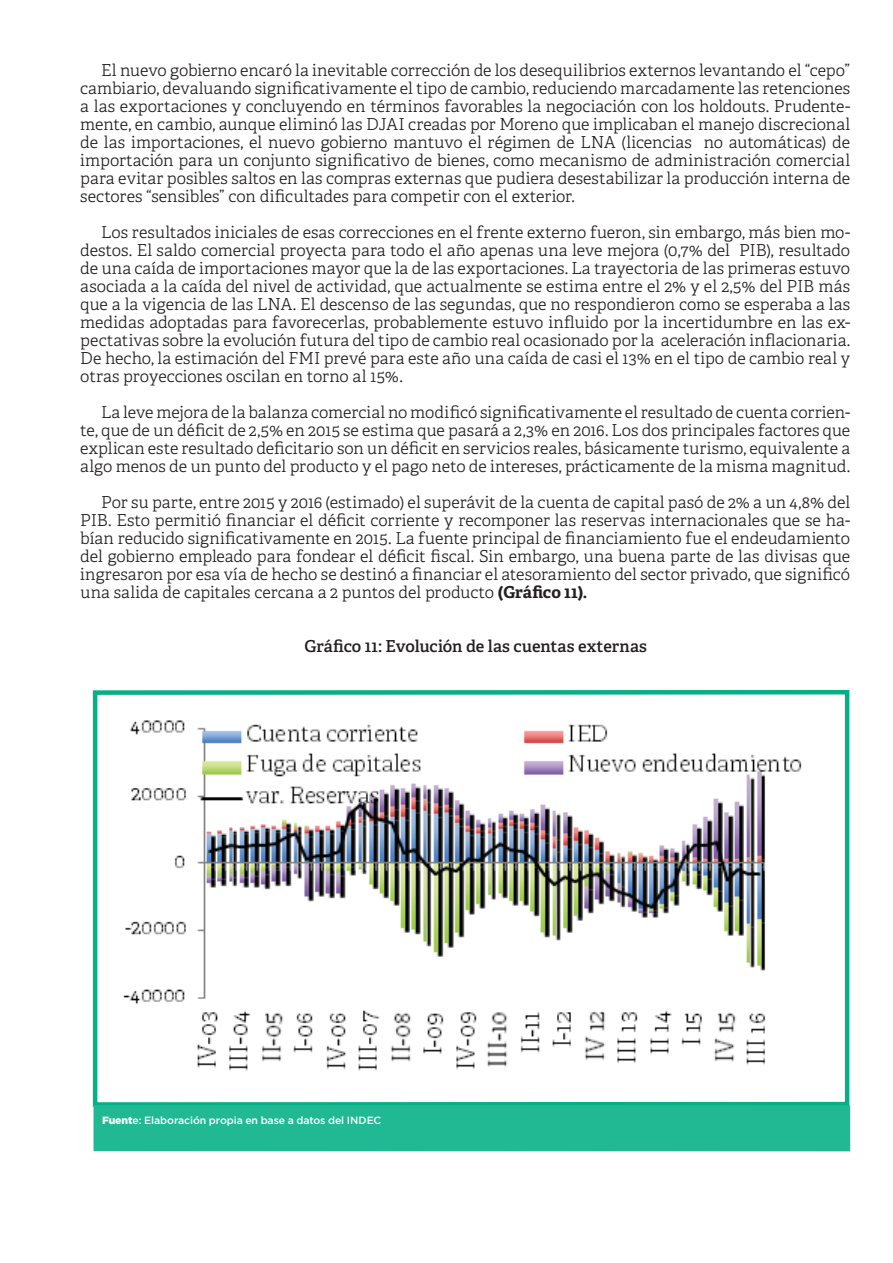
<style>
.page{position:relative;width:893px;height:1263px;background:#fff}
.page>*{position:absolute;margin:0;border:0;box-sizing:border-box;transform-origin:0 0}
.t1{font:300 16.5px/18px "Adelle";color:#231f20;text-align:justify}
.t2{font:600 16.5px "Adelle";color:#231f20}
.t3{font:500 10.5px "Gotham HTF";letter-spacing:-.005em;color:#fff}
.s1{font-weight:700}
.s2{font-weight:900}
</style>
<div class="page">
<div style="left:93px;top:690px;width:756px;height:417px;border:4px solid #05b085"></div>
<div style="left:94px;top:1105px;width:756px;height:46px;background:#20b994"></div>
<img style="left:123px;top:720px;width:679px;height:351px">
<p class="t1" style="left:80px;top:62px;width:771px;text-indent:21px">El nuevo gobierno encaró la inevitable corrección de los desequilibrios externos levantando el “cepo” cambiario, devaluando significativamente el tipo de cambio, reduciendo marcadamente las retenciones a las exportaciones y concluyendo en términos favorables la negociación con los holdouts. Prudente&shy;mente, en cambio, aunque eliminó las DJAI creadas por Moreno que implicaban el manejo discrecional de las importaciones, el nuevo gobierno mantuvo el régimen de LNA (licencias no automáticas) de importación para un conjunto significativo de bienes, como mecanismo de administración comercial para evitar posibles saltos en las compras externas que pudiera desestabilizar la producción interna de sectores “sensibles” con dificultades para competir con el exterior.</p>
<p class="t1" style="left:80px;top:224px;width:771px;text-indent:21px">Los resultados iniciales de esas correcciones en el frente externo fueron, sin embargo, más bien mo&shy;destos. El saldo comercial proyecta para todo el año apenas una leve mejora (0,7% del PIB), resultado de una caída de importaciones mayor que la de las exportaciones. La trayectoria de las primeras estuvo asociada a la caída del nivel de actividad, que actualmente se estima entre el 2% y el 2,5% del PIB más que a la vigencia de las LNA. El descenso de las segundas, que no respondieron como se esperaba a las medidas adoptadas para favorecerlas, probablemente estuvo influido por la incertidumbre en las ex&shy;pectativas sobre la evolución futura del tipo de cambio real ocasionado por la aceleración inflacionaria.<br>De hecho, la estimación del FMI prevé para este año una caída de casi el 13% en el tipo de cambio real y otras proyecciones oscilan en torno al 15%.</p>
<p class="t1" style="left:80px;top:404px;width:771px;text-indent:21px">La leve mejora de la balanza comercial no modificó significativamente el resultado de cuenta corrien&shy;te, que de un déficit de 2,5% en 2015 se estima que pasará a 2,3% en 2016. Los dos principales factores que explican este resultado deficitario son un déficit en servicios reales, básicamente turismo, equivalente a algo menos de un punto del producto y el pago neto de intereses, prácticamente de la misma magnitud.</p>
<p class="t1" style="left:80px;top:494px;width:771px;text-indent:21px">Por su parte, entre 2015 y 2016 (estimado) el superávit de la cuenta de capital pasó de 2% a un 4,8% del PIB. Esto permitió financiar el déficit corriente y recomponer las reservas internacionales que se ha&shy;bían reducido significativamente en 2015. La fuente principal de financiamiento fue el endeudamiento del gobierno empleado para fondear el déficit fiscal. Sin embargo, una buena parte de las divisas que ingresaron por esa vía de hecho se destinó a financiar el atesoramiento del sector privado, que significó una salida de capitales cercana a 2 puntos del producto <span class="s1">(Gráfico 11).</span></p>
<p class="t2" style="left:304px;top:636px;width:344px">Gráfico 11: Evolución de las cuentas externas</p>
<p class="t3" style="left:102px;top:1114px;width:281px"><span class="s2">Fuent</span>e: Elaboración propia en base a datos del INDEC</p>
</div>
